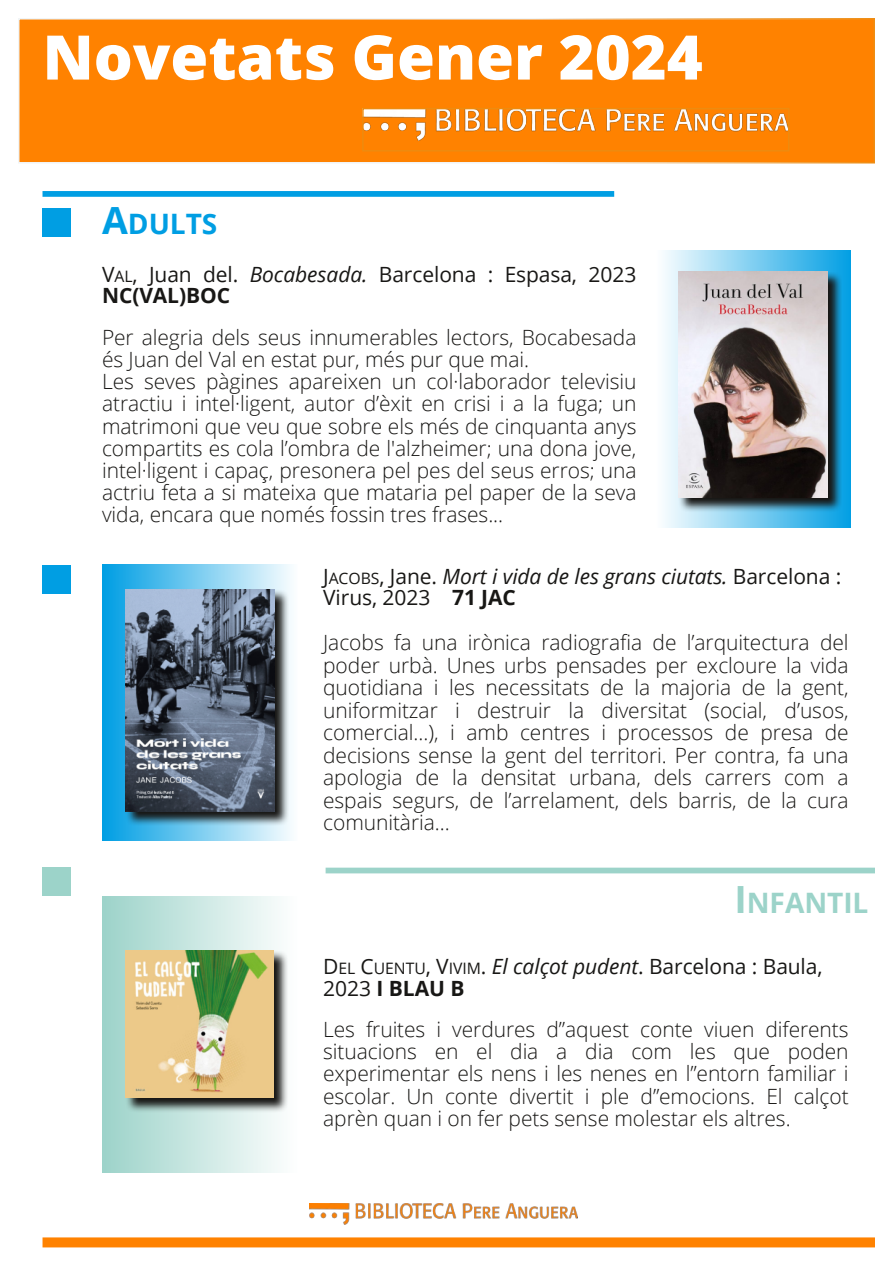
<style>
.page{position:relative;width:893px;height:1263px;background:#fff}
.page>*{position:absolute;margin:0;border:0;box-sizing:border-box;transform-origin:0 0}
.t1{font:800 61.5px "Open Sans";color:#fff}
.t2{font:700 28.2px "Open Sans";color:#9cd3c9}
.t3{font:700 28.2px "Open Sans";color:#009ee3}
.t4{font:300 21px/22.2px "Open Sans";letter-spacing:-.005em;color:#181715;text-align:justify}
.t5{font:21px/21.5px "Open Sans";letter-spacing:-.005em;color:#181715}
.s1{font-size:37.5px}
.s2{font-size:15.75px}
.s3{font-style:italic}
.s4{font-weight:700}
</style>
<div class="page">
<div style="left:102px;top:896px;width:196px;height:277px;background:linear-gradient(to right,#9cd3c9,#fefefe)"></div>
<div style="left:19px;top:19px;width:855px;height:144px;background:#ff8200"></div>
<div style="left:18px;top:18px;width:857px;height:145px;border:2px solid #fff"></div>
<div style="left:655px;top:251px;width:195px;height:276px;background:linear-gradient(to right,#fffdfc,#0da0e1)"></div>
<img style="left:309px;top:1204px;width:269px;height:20px">
<div style="left:43px;top:1237px;width:832px;height:10px;background:#ff8200"></div>
<div style="left:102px;top:564px;width:196px;height:276px;background:linear-gradient(to right,#009de3,#fbfeff)"></div>
<div style="left:43px;top:191px;width:571px;height:6px;background:#009ee3"></div>
<div style="left:326px;top:868px;width:549px;height:5px;background:#9cd3c9"></div>
<div style="left:43px;top:208px;width:28px;height:29px;background:#009ee3"></div>
<div style="left:43px;top:566px;width:28px;height:28px;background:#009ee3"></div>
<div style="left:43px;top:867px;width:28px;height:29px;background:#9cd3c9"></div>
<img style="left:365px;top:111px;width:421px;height:30px">
<div style="left:362px;top:108px;width:427px;height:44px;border:2px solid #ee8b0f"></div>
<svg style="left:125px;top:590px;width:164px;height:240px;background:#6d8690"></svg>
<img style="left:125px;top:590px;width:149px;height:221px">
<svg style="left:125px;top:950px;width:164px;height:162px;background:#878b85"></svg>
<img style="left:125px;top:950px;width:148px;height:147px">
<svg style="left:678px;top:272px;width:164px;height:249px;background:#417c96"></svg>
<img style="left:678px;top:272px;width:149px;height:225px">
<h1 class="t1" style="left:43px;top:14px;width:662px">Novetats Gener 2024</h1>
<h2 class="t3" style="left:102px;top:204px;width:117px"><span class="s1">A</span>DULTS</h2>
<p class="t5" style="left:102px;top:263px;width:536px">V<span class="s2">AL</span>, Juan del. <span class="s3">Bocabesada.</span> Barcelona : Espasa, 2023<br><span class="s4">NC(VAL)BOC</span></p>
<p class="t4" style="left:102px;top:325px;width:536px;text-align:left">Per alegria dels seus innumerables lectors, Bocabesada és Juan del Val en estat pur, més pur que mai.<br>Les seves pàgines apareixen un col·laborador televisiu atractiu i intel·ligent, autor d’èxit en crisi i a la fuga; un matrimoni que veu que sobre els més de cinquanta anys compartits es cola l’ombra de l'alzheimer; una dona jove, intel·ligent i capaç, presonera pel pes del seus erros; una actriu feta a si mateixa que mataria pel paper de la seva vida, encara que només fossin tres frases...</p>
<p class="t5" style="left:323px;top:565px;width:520px">J<span class="s2">ACOBS</span>, Jane. <span class="s3">Mort i vida de les grans ciutats.</span> Barcelona :<br>Virus, 2023 <span class="s4">71 JAC</span></p>
<p class="t4" style="left:323px;top:631px;width:527px">Jacobs fa una irònica radiografia de l’arquitectura del poder urbà. Unes urbs pensades per excloure la vida quotidiana i les necessitats de la majoria de la gent, uniformitzar i destruir la diversitat (social, d’usos, comercial...), i amb centres i processos de presa de decisions sense la gent del territori. Per contra, fa una apologia de la densitat urbana, dels carrers com a espais segurs, de l’arrelament, dels barris, de la cura comunitària…</p>
<h2 class="t2" style="left:734px;top:883px;width:136px"><span class="s1">I</span>NFANTIL</h2>
<p class="t5" style="left:323px;top:955px;width:501px">D<span class="s2">EL</span> C<span class="s2">UENTU</span>, V<span class="s2">IVIM</span>. <span class="s3">El calçot pudent</span>. Barcelona : Baula,<br>2023 <span class="s4">I BLAU B</span></p>
<p class="t4" style="left:323px;top:1018px;width:527px">Les fruites i verdures d”aquest conte viuen diferents situacions en el dia a dia com les que poden experimentar els nens i les nenes en l”entorn familiar i escolar. Un conte divertit i ple d”emocions. El calçot aprèn quan i on fer pets sense molestar els altres.</p>
</div>
